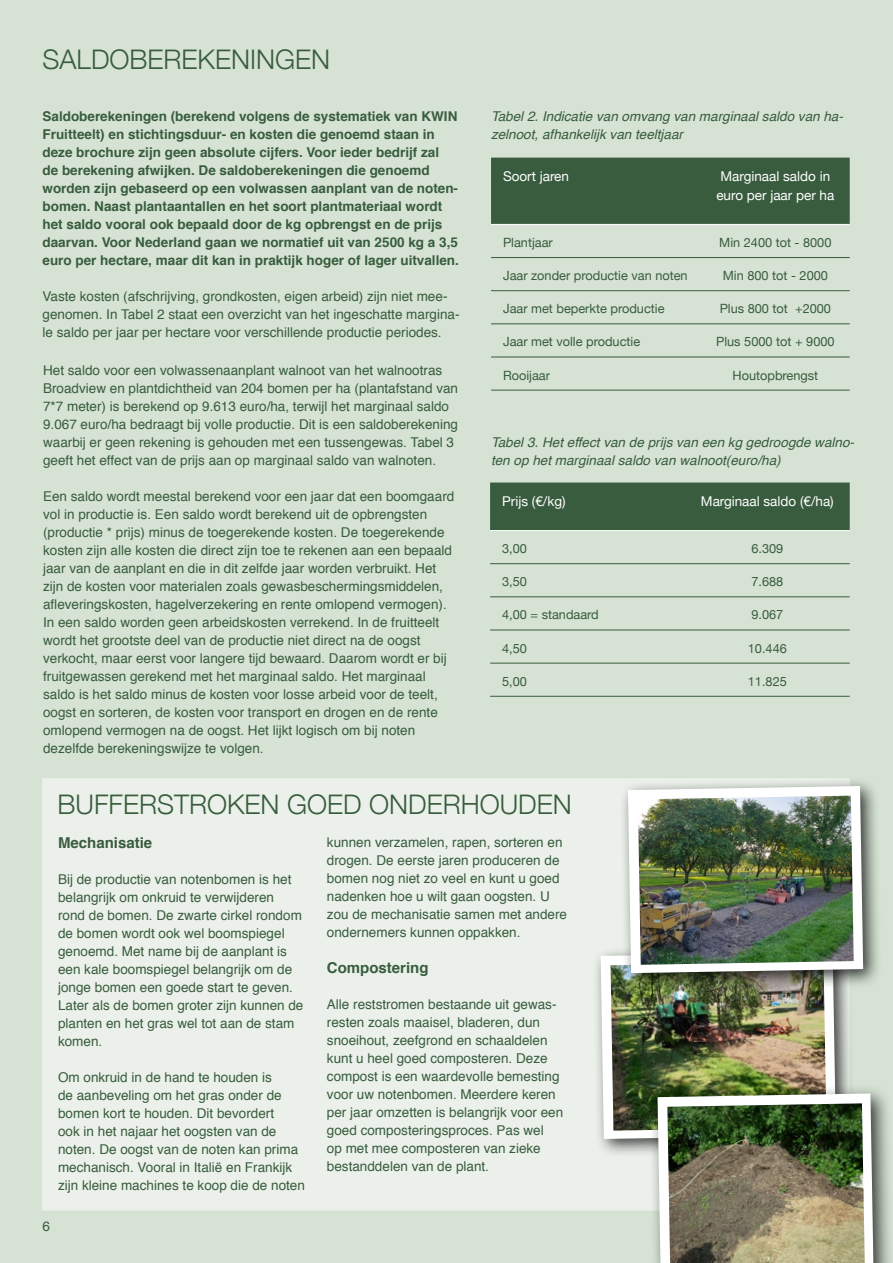
<style>
.page{position:relative;width:893px;height:1263px;background:#d6e3d4}
.page>*{position:absolute;margin:0;border:0;box-sizing:border-box;transform-origin:0 0}
.t1{font:300 27px "Helvetica Neue";color:#385c3d}
.t2{font:700 15px "Helvetica";color:#385c3d}
.t3{font:13.5px/18px "Helvetica";color:#385c3d}
.t4{font:700 13.5px/18px "Helvetica";color:#385c3d}
.t5{font:italic 13.5px/18px "Helvetica";color:#385c3d}
.t6{font:13.5px/19.5px "Helvetica Neue";color:#fff;text-align:center}
.t7{font:12.75px "Helvetica Neue";color:#385c3d}
</style>
<div class="page">
<div style="left:42px;top:778px;width:808px;height:432px;background:#ebf1ea"></div>
<div style="left:490px;top:482px;width:360px;height:48px;background:#385c3d"></div>
<div style="left:490px;top:531px;width:360px;height:165px;background:#d6e3d4"></div>
<hr style="left:490px;top:530px;width:195px;height:1px;background:#fff">
<hr style="left:685px;top:530px;width:165px;height:1px;background:#fff">
<hr style="left:490px;top:563px;width:195px;height:1px;background:#385c3d">
<hr style="left:490px;top:596px;width:195px;height:1px;background:#385c3d">
<hr style="left:490px;top:630px;width:195px;height:1px;background:#385c3d">
<hr style="left:490px;top:663px;width:195px;height:1px;background:#385c3d">
<hr style="left:490px;top:696px;width:195px;height:1px;background:#385c3d">
<hr style="left:685px;top:563px;width:165px;height:1px;background:#385c3d">
<hr style="left:685px;top:596px;width:165px;height:1px;background:#385c3d">
<hr style="left:685px;top:630px;width:165px;height:1px;background:#385c3d">
<hr style="left:685px;top:663px;width:165px;height:1px;background:#385c3d">
<hr style="left:685px;top:696px;width:165px;height:1px;background:#385c3d">
<div style="left:592px;top:943px;width:263px;height:215px;background:#000;opacity:.75"></div>
<div style="left:648px;top:1084px;width:245px;height:179px;background:#000;opacity:.75"></div>
<div style="left:619px;top:777px;width:263px;height:215px;background:#000;opacity:.75"></div>
<img style="left:601px;top:786px;width:272px;height:477px">
<img style="left:638px;top:796px;width:216px;height:169px">
<div style="left:491px;top:158px;width:359px;height:66px;background:#385c3d"></div>
<div style="left:491px;top:225px;width:359px;height:165px;background:#d6e3d4"></div>
<hr style="left:491px;top:224px;width:210px;height:1px;background:#fff">
<hr style="left:701px;top:224px;width:149px;height:1px;background:#fff">
<hr style="left:491px;top:257px;width:210px;height:1px;background:#385c3d">
<hr style="left:491px;top:290px;width:210px;height:1px;background:#385c3d">
<hr style="left:491px;top:323px;width:210px;height:1px;background:#385c3d">
<hr style="left:491px;top:357px;width:210px;height:1px;background:#385c3d">
<hr style="left:491px;top:390px;width:210px;height:1px;background:#385c3d">
<hr style="left:701px;top:257px;width:149px;height:1px;background:#385c3d">
<hr style="left:701px;top:290px;width:149px;height:1px;background:#385c3d">
<hr style="left:701px;top:323px;width:149px;height:1px;background:#385c3d">
<hr style="left:701px;top:357px;width:149px;height:1px;background:#385c3d">
<hr style="left:701px;top:390px;width:149px;height:1px;background:#385c3d">
<h1 class="t1" style="left:43px;top:37px;width:289px">SALDOBEREKENINGEN</h1>
<p class="t4" style="left:43px;top:108px;width:418px">Saldoberekeningen (berekend volgens de systematiek van KWIN Fruitteelt) en stichtingsduur- en kosten die genoemd staan in deze brochure zijn geen absolute cijfers. Voor ieder bedrijf zal<br>de berekening afwijken. De saldoberekeningen die genoemd worden zijn gebaseerd op een volwassen aanplant van de noten&shy;bomen. Naast plantaantallen en het soort plantmateriaal wordt het saldo vooral ook bepaald door de kg opbrengst en de prijs daarvan. Voor Nederland gaan we normatief uit van 2500 kg a 3,5 euro per hectare, maar dit kan in praktijk hoger of lager uitvallen.</p>
<p class="t3" style="left:43px;top:288px;width:419px">Vaste kosten (afschrijving, grondkosten, eigen arbeid) zijn niet mee&shy;genomen. In Tabel 2 staat een overzicht van het ingeschatte margina&shy;le saldo per jaar per hectare voor verschillende productie periodes.</p>
<p class="t5" style="left:491px;top:108px;width:354px">Tabel 2. Indicatie van omvang van marginaal saldo van ha&shy;zelnoot, afhankelijk van teeltjaar</p>
<p class="t6" style="left:503px;top:167px;width:68px">Soort jaren</p>
<p class="t6" style="left:716px;top:167px;width:120px">Marginaal saldo in euro per jaar per ha</p>
<p class="t7" style="left:503px;top:233px;width:51px">Plantjaar</p>
<p class="t7" style="left:719px;top:233px;width:114px">Min 2400 tot - 8000</p>
<p class="t7" style="left:503px;top:266px;width:186px">Jaar zonder productie van noten</p>
<p class="t7" style="left:723px;top:266px;width:107px">Min 800 tot - 2000</p>
<p class="t7" style="left:503px;top:300px;width:163px">Jaar met beperkte productie</p>
<p class="t7" style="left:720px;top:300px;width:113px">Plus 800 tot +2000</p>
<p class="t7" style="left:503px;top:333px;width:139px">Jaar met volle productie</p>
<p class="t7" style="left:716px;top:333px;width:120px">Plus 5000 tot + 9000</p>
<p class="t7" style="left:503px;top:366px;width:48px">Rooijaar</p>
<p class="t7" style="left:732px;top:366px;width:87px">Houtopbrengst</p>
<p class="t3" style="left:43px;top:361px;width:416px">Het saldo voor een volwassenaanplant walnoot van het walnootras Broadview en plantdichtheid van 204 bomen per ha (plantafstand van 7*7 meter) is berekend op 9.613 euro/ha, terwijl het marginaal saldo 9.067 euro/ha bedraagt bij volle productie. Dit is een saldoberekening waarbij er geen rekening is gehouden met een tussengewas. Tabel 3 geeft het effect van de prijs aan op marginaal saldo van walnoten.</p>
<p class="t3" style="left:43px;top:487px;width:413px">Een saldo wordt meestal berekend voor een jaar dat een boomgaard vol in productie is. Een saldo wordt berekend uit de opbrengsten (productie * prijs) minus de toegerekende kosten. De toegerekende kosten zijn alle kosten die direct zijn toe te rekenen aan een bepaald jaar van de aanplant en die in dit zelfde jaar worden verbruikt. Het zijn de kosten voor materialen zoals gewasbeschermingsmiddelen, afleveringskosten, hagelverzekering en rente omlopend vermogen).<br>In een saldo worden geen arbeidskosten verrekend. In de fruitteelt wordt het grootste deel van de productie niet direct na de oogst verkocht, maar eerst voor langere tijd bewaard. Daarom wordt er bij fruitgewassen gerekend met het marginaal saldo. Het marginaal saldo is het saldo minus de kosten voor losse arbeid voor de teelt, oogst en sorteren, de kosten voor transport en drogen en de rente omlopend vermogen na de oogst. Het lijkt logisch om bij noten dezelfde berekeningswijze te volgen.</p>
<p class="t6" style="left:502px;top:492px;width:65px">Prijs (€/kg)</p>
<p class="t6" style="left:701px;top:492px;width:134px">Marginaal saldo (€/ha)</p>
<p class="t5" style="left:491px;top:434px;width:365px">Tabel 3. Het effect van de prijs van een kg gedroogde walno&shy;ten op het marginaal saldo van walnoot(euro/ha)</p>
<p class="t7" style="left:502px;top:539px;width:26px">3,00</p>
<p class="t7" style="left:751px;top:539px;width:33px">6.309</p>
<p class="t7" style="left:502px;top:573px;width:26px">3,50</p>
<p class="t7" style="left:751px;top:573px;width:33px">7.688</p>
<p class="t7" style="left:502px;top:606px;width:98px">4,00 = standaard</p>
<p class="t7" style="left:751px;top:606px;width:33px">9.067</p>
<p class="t7" style="left:502px;top:639px;width:26px">4,50</p>
<p class="t7" style="left:748px;top:639px;width:40px">10.446</p>
<p class="t7" style="left:502px;top:672px;width:26px">5,00</p>
<p class="t7" style="left:748px;top:672px;width:40px">11.825</p>
<h1 class="t1" style="left:58px;top:783px;width:516px">BUFFERSTROKEN GOED ONDERHOUDEN</h1>
<p class="t2" style="left:58px;top:830px;width:96px">Mechanisatie</p>
<p class="t3" style="left:58px;top:870px;width:247px">Bij de productie van notenbomen is het belangrijk om onkruid te verwijderen rond de bomen. De zwarte cirkel rondom de bomen wordt ook wel boomspiegel genoemd. Met name bij de aanplant is een kale boomspiegel belangrijk om de jonge bomen een goede start te geven.<br>Later als de bomen groter zijn kunnen de planten en het gras wel tot aan de stam komen.</p>
<p class="t3" style="left:58px;top:1068px;width:248px">Om onkruid in de hand te houden is<br>de aanbeveling om het gras onder de bomen kort te houden. Dit bevordert<br>ook in het najaar het oogsten van de noten. De oogst van de noten kan prima mechanisch. Vooral in Italië en Frankijk zijn kleine machines te koop die de noten</p>
<p class="t3" style="left:327px;top:833px;width:242px">kunnen verzamelen, rapen, sorteren en drogen. De eerste jaren produceren de bomen nog niet zo veel en kunt u goed nadenken hoe u wilt gaan oogsten. U zou de mechanisatie samen met andere ondernemers kunnen oppakken.</p>
<p class="t2" style="left:327px;top:955px;width:103px">Compostering</p>
<p class="t3" style="left:327px;top:995px;width:238px">Alle reststromen bestaande uit gewas&shy;resten zoals maaisel, bladeren, dun snoeihout, zeefgrond en schaaldelen kunt u heel goed composteren. Deze compost is een waardevolle bemesting voor uw notenbomen. Meerdere keren per jaar omzetten is belangrijk voor een goed composteringsproces. Pas wel<br>op met mee composteren van zieke bestanddelen van de plant.</p>
<p class="t3" style="left:43px;top:1217px;width:9px">6</p>
</div>
